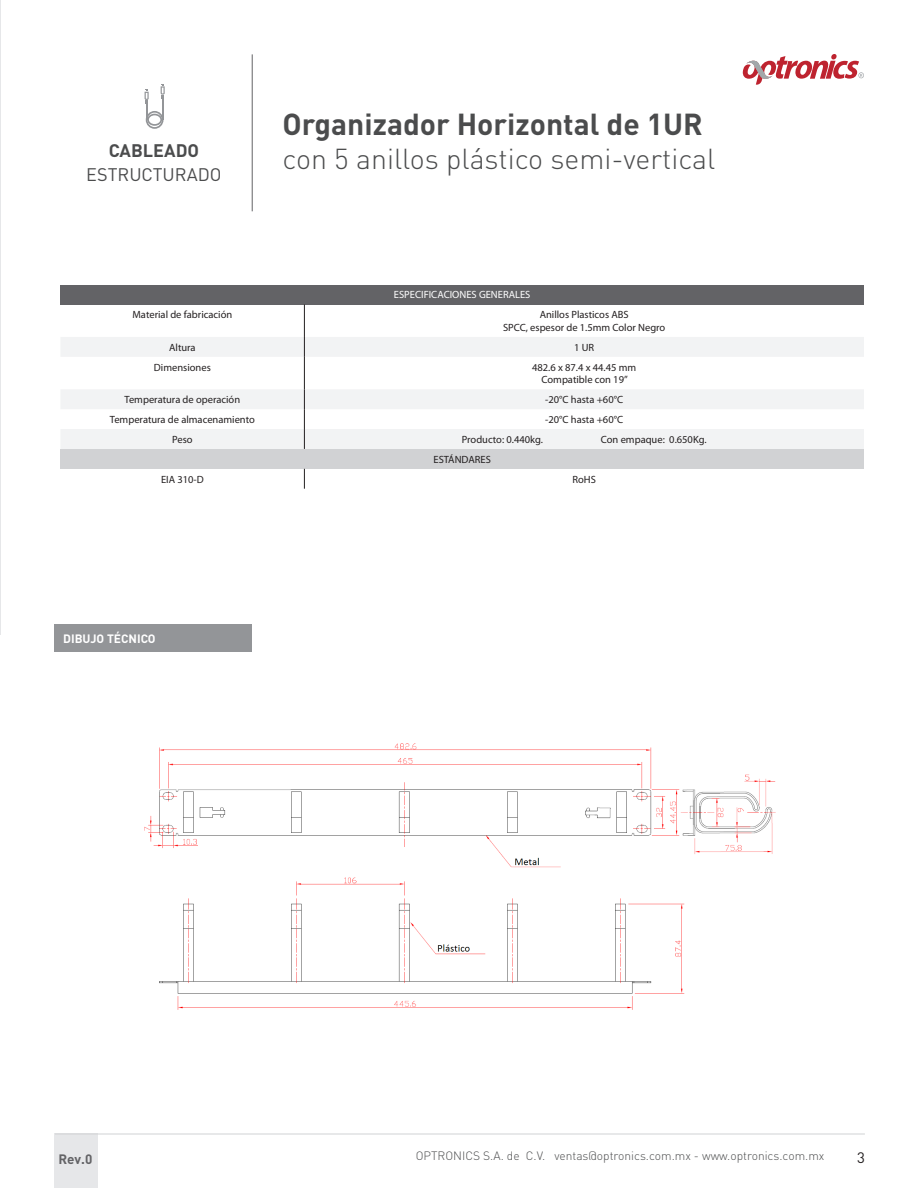
<style>
.page{position:relative;width:918px;height:1188px;background:#fff}
.page>*{position:absolute;margin:0;border:0;box-sizing:border-box;transform-origin:0 0}
.t1{font:700 30px "DIN Pro";color:#4b4c4d}
.t2{font:300 28.5px "DIN Pro";color:#4b4c4d}
.t3{font:18px "DIN Pro";color:#4b4c4d}
.t4{font:700 18px "DIN Pro";color:#4b4c4d}
.t5{font:15px "DIN Pro";color:#231f20}
.t6{font:700 13.5px "DIN Pro";color:#636366}
.t7{font:300 12px "DIN Pro";color:#4b4c4d}
.t8{font:700 12px "DIN Pro";color:#fff}
.t9{font:10.5px/12.6px "Myriad Pro";color:#231f20;text-align:center}
.t10{font:10.5px "Myriad Pro";color:#fff}
</style>
<div class="page">
<div style="left:54px;top:1134px;width:44px;height:54px;background:#e6e7e9"></div>
<hr style="left:252px;top:54px;width:1px;height:157px;background:#636366">
<svg style="left:145px;top:84px;width:20px;height:45px"></svg>
<hr style="left:55px;top:1134px;width:810px;height:1px;background:#d1d2d4">
<svg style="left:742px;top:54px;width:122px;height:31px"></svg>
<hr style="left:0;top:0;width:1px;height:634px;background:#e6e7e9">
<div style="left:54px;top:625px;width:198px;height:27px;background:#939598"></div>
<img style="left:144px;top:743px;width:632px;height:267px">
<div style="left:60px;top:285px;width:804px;height:19px;background:#636366"></div>
<svg style="left:61px;top:337px;width:803px;height:112px;fill:#f2f3f4"></svg>
<div style="left:60px;top:449px;width:804px;height:20px;background:#d1d2d4"></div>
<hr style="left:304px;top:304px;width:1px;height:33px;background:#231f20">
<svg style="left:304px;top:337px;width:1px;height:20px"></svg>
<hr style="left:304px;top:357px;width:1px;height:32px;background:#231f20">
<svg style="left:304px;top:389px;width:1px;height:60px"></svg>
<svg style="left:304px;top:469px;width:1px;height:20px"></svg>
<h3 class="t4" style="left:109px;top:138px;width:92px">CABLEADO</h3>
<h3 class="t3" style="left:86px;top:162px;width:137px">ESTRUCTURADO</h3>
<h1 class="t1" style="left:283px;top:104px;width:422px">Organizador Horizontal de 1UR</h1>
<h2 class="t2" style="left:283px;top:140px;width:434px">con 5 anillos plástico semi-vertical</h2>
<p class="t10" style="left:394px;top:288px;width:138px">ESPECIFICACIONES GENERALES</p>
<p class="t9" style="left:132px;top:308px;width:101px">Material de fabricación</p>
<p class="t9" style="left:503px;top:308px;width:164px">Anillos Plasticos ABS<br>SPCC, espesor de 1.5mm Color Negro</p>
<p class="t9" style="left:169px;top:341px;width:28px">Altura</p>
<p class="t9" style="left:574px;top:341px;width:22px">1 UR</p>
<p class="t9" style="left:154px;top:361px;width:58px">Dimensiones</p>
<p class="t9" style="left:532px;top:361px;width:106px">482.6 x 87.4 x 44.45 mm<br>Compatible con 19”</p>
<p class="t9" style="left:125px;top:393px;width:117px">Temperatura de operación</p>
<p class="t9" style="left:545px;top:393px;width:79px">-20°C hasta +60°C</p>
<p class="t9" style="left:110px;top:413px;width:147px">Temperatura de almacenamiento</p>
<p class="t9" style="left:545px;top:413px;width:79px">-20°C hasta +60°C</p>
<p class="t9" style="left:172px;top:433px;width:22px">Peso</p>
<p class="t9" style="left:462px;top:433px;width:83px">Producto: 0.440kg.</p>
<p class="t9" style="left:601px;top:433px;width:107px">Con empaque: 0.650Kg.</p>
<p class="t9" style="left:434px;top:453px;width:59px">ESTÁNDARES</p>
<p class="t9" style="left:161px;top:473px;width:44px">EIA 310-D</p>
<p class="t9" style="left:572px;top:473px;width:25px">RoHS</p>
<p class="t8" style="left:63px;top:630px;width:94px">DIBUJO TÉCNICO</p>
<p class="t6" style="left:58px;top:1150px;width:35px">Rev.0</p>
<p class="t7" style="left:416px;top:1148px;width:410px">OPTRONICS S.A. de C.V. ventas@optronics.com.mx - www.optronics.com.mx</p>
<h3 class="t5" style="left:857px;top:1148px;width:9px">3</h3>
</div>
